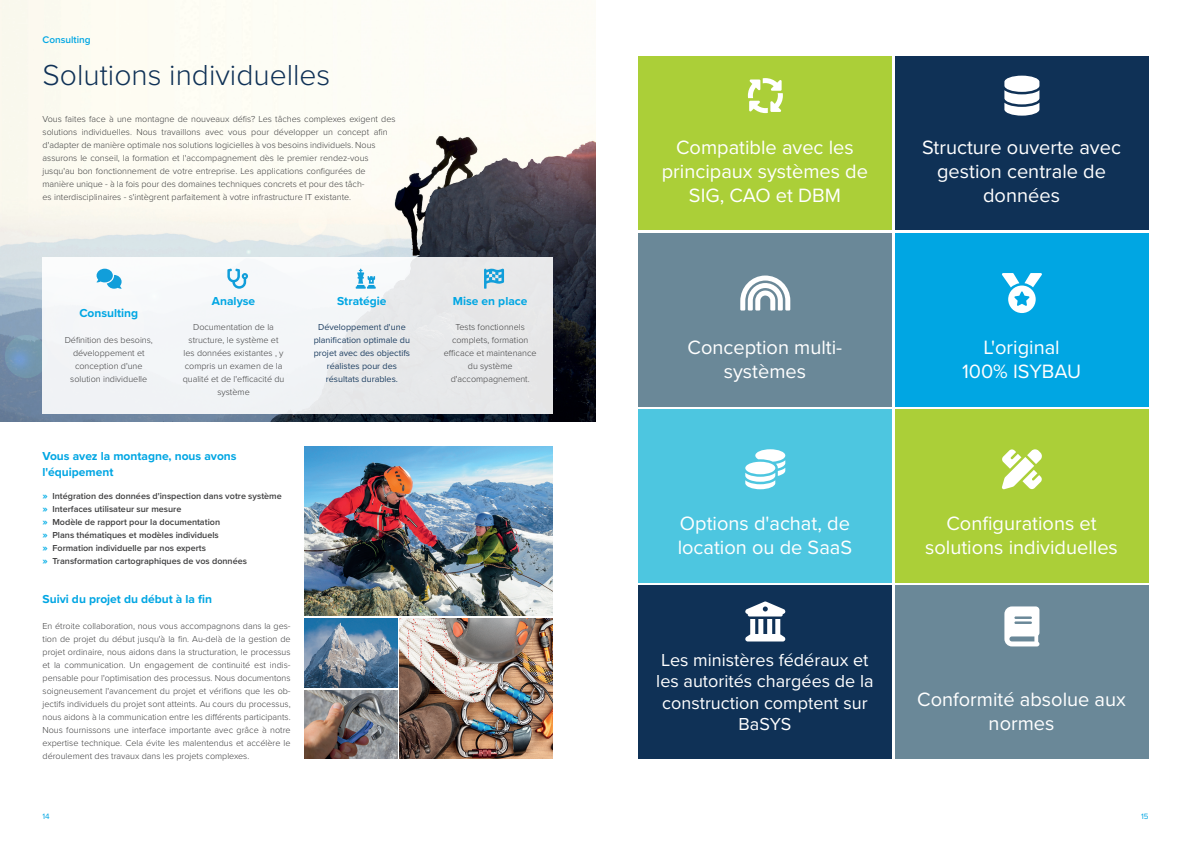
<style>
.page{position:relative;width:1191px;height:842px;background:#fff}
.page>*{position:absolute;margin:0;border:0;box-sizing:border-box;transform-origin:0 0}
.t1{font:300 30px "Proxima Nova";color:#0f3156}
.Text{font:20px/24px "Proxima Nova";color:#fff;text-align:center}
.Text-2{font:18px/21.6px "Proxima Nova";color:#fff;text-align:center}
.Text-3{font:700 12px/16px "Proxima Nova";color:#00a6e3}
.t2{font:600 10px "Proxima Nova";color:#00a6e3}
.Text-4{font:300 9px/13px "Proxima Nova";color:#3e3e3f;text-align:center}
.t3{font:600 9px "Proxima Nova";color:#3e3e3f}
.Text-5{font:9px/13px "Proxima Nova";color:#1d3e61;text-align:center}
.t4{font:8px "Proxima Nova";color:#00a6e3}
.s1{font-weight:700;font-size:10px;color:#00ade6}
</style>
<div class="page">
<img style="left:0;top:0;width:595px;height:421px">
<div style="left:43px;top:257px;width:510px;height:156px;background:linear-gradient(to right,#f8fafd,#e6e7e8)"></div>
<img style="left:305px;top:619px;width:92px;height:68px">
<img style="left:400px;top:619px;width:153px;height:140px">
<img style="left:305px;top:447px;width:248px;height:169px">
<img style="left:305px;top:690px;width:92px;height:69px">
<div style="left:638px;top:57px;width:253px;height:173px;background:#abcf38"></div>
<div style="left:638px;top:409px;width:253px;height:173px;background:#4dc6e0"></div>
<div style="left:638px;top:233px;width:253px;height:173px;background:#6a8898"></div>
<div style="left:638px;top:585px;width:253px;height:174px;background:#0f3156"></div>
<div style="left:894px;top:57px;width:254px;height:173px;background:#0f3156"></div>
<div style="left:894px;top:409px;width:254px;height:173px;background:#abcf38"></div>
<div style="left:894px;top:233px;width:254px;height:173px;background:#00a6e3"></div>
<div style="left:894px;top:585px;width:254px;height:174px;background:#6a8898"></div>
<svg style="left:97px;top:269px;width:25px;height:20px"></svg>
<svg style="left:227px;top:269px;width:21px;height:20px"></svg>
<svg style="left:356px;top:269px;width:20px;height:20px"></svg>
<svg style="left:484px;top:269px;width:20px;height:20px"></svg>
<svg style="left:748px;top:78px;width:35px;height:35px"></svg>
<svg style="left:745px;top:449px;width:40px;height:40px"></svg>
<svg style="left:740px;top:275px;width:50px;height:36px"></svg>
<svg style="left:745px;top:601px;width:40px;height:40px"></svg>
<svg style="left:1004px;top:76px;width:35px;height:40px"></svg>
<svg style="left:1002px;top:449px;width:40px;height:40px"></svg>
<svg style="left:1002px;top:273px;width:40px;height:40px"></svg>
<svg style="left:1004px;top:606px;width:35px;height:40px"></svg>
<p class="t2" style="left:43px;top:32px;width:50px">Consulting</p>
<p class="t1" style="left:43px;top:53px;width:289px">Solutions individuelles</p>
<p class="Text-4" style="left:43px;top:112px;width:355px;text-align:left">Vous faites face à une montagne de nouveaux défis? Les tâches complexes exigent des solutions individuelles. Nous travaillons avec vous pour développer un concept afin d'adapter de manière optimale nos solutions logicielles à vos besoins individuels. Nous assurons le conseil, la formation et l'accompagnement dès le premier rendez-vous jusqu'au bon fonctionnement de votre entreprise. Les applications configurées de manière unique - à la fois pour des domaines techniques concrets et pour des tâch-<br>es interdisciplinaires - s'intègrent parfaitement à votre infrastructure IT existante.</p>
<p class="Text-3" style="left:79px;top:304px;width:60px">Consulting</p>
<p class="Text-4" style="left:65px;top:333px;width:90px">Définition des besoins, développement et conception d'une solution individuelle</p>
<p class="Text-3" style="left:212px;top:292px;width:45px">Analyse</p>
<p class="Text-4" style="left:183px;top:320px;width:103px">Documentation de la structure, le système et les données existantes , y compris un examen de la qualité et de l'efficacité du système</p>
<p class="Text-3" style="left:43px;top:447px;width:196px">Vous avez la montagne, nous avons l'équipement</p>
<p class="t3" style="left:43px;top:489px;width:241px"><span class="s1">»</span> Intégration des données d'inspection dans votre système</p>
<p class="t3" style="left:43px;top:502px;width:140px"><span class="s1">»</span> Interfaces utilisateur sur mesure</p>
<p class="t3" style="left:43px;top:515px;width:179px"><span class="s1">»</span> Modèle de rapport pour la documentation</p>
<p class="t3" style="left:43px;top:528px;width:178px"><span class="s1">»</span> Plans thématiques et modèles individuels</p>
<p class="t3" style="left:43px;top:541px;width:165px"><span class="s1">»</span> Formation individuelle par nos experts</p>
<p class="t3" style="left:43px;top:554px;width:206px"><span class="s1">»</span> Transformation cartographiques de vos données</p>
<p class="Text-3" style="left:43px;top:590px;width:171px">Suivi du projet du début à la fin</p>
<p class="Text-4" style="left:43px;top:619px;width:250px;text-align:justify">En étroite collaboration, nous vous accompagnons dans la ges&shy;tion de projet du début jusqu'à la fin. Au-delà de la gestion de projet ordinaire, nous aidons dans la structuration, le processus et la communication. Un engagement de continuité est indis&shy;pensable pour l'optimisation des processus. Nous documentons soigneusement l'avancement du projet et vérifions que les ob&shy;jectifs individuels du projet sont atteints. Au cours du processus, nous aidons à la communication entre les différents participants.<br>Nous fournissons une interface importante avec grâce à notre expertise technique. Cela évite les malentendus et accélère le déroulement des travaux dans les projets complexes.</p>
<p class="Text-3" style="left:337px;top:292px;width:51px">Stratégie</p>
<p class="Text-5" style="left:314px;top:320px;width:98px">Développement d'une planification optimale du projet avec des objectifs réalistes pour des résultats durables.</p>
<p class="Text-3" style="left:453px;top:292px;width:76px">Mise en place</p>
<p class="Text-4" style="left:444px;top:320px;width:94px">Tests fonctionnels complets, formation efficace et maintenance du système d'accompagnement.</p>
<p class="Text" style="left:662px;top:134px;width:208px">Compatible avec les principaux systèmes de<br>SIG, CAO et DBM</p>
<p class="Text" style="left:922px;top:134px;width:200px">Structure ouverte avec gestion centrale de données</p>
<p class="Text" style="left:687px;top:334px;width:156px">Conception multi&shy;systèmes</p>
<p class="Text" style="left:983px;top:334px;width:78px">L'original</p>
<p class="Text" style="left:962px;top:358px;width:121px">100% ISYBAU</p>
<p class="Text" style="left:677px;top:511px;width:176px;text-align:left">Options d'achat, de location ou de SaaS</p>
<p class="Text-2" style="left:656px;top:648px;width:219px">Les ministères fédéraux et les autorités chargées de la construction comptent sur<br>BaSYS</p>
<p class="Text" style="left:925px;top:511px;width:194px">Configurations et solutions individuelles</p>
<p class="Text" style="left:917px;top:687px;width:210px">Conformité absolue aux normes</p>
<p class="t4" style="left:43px;top:811px;width:9px">14</p>
<p class="t4" style="left:1141px;top:811px;width:9px">15</p>
</div>
